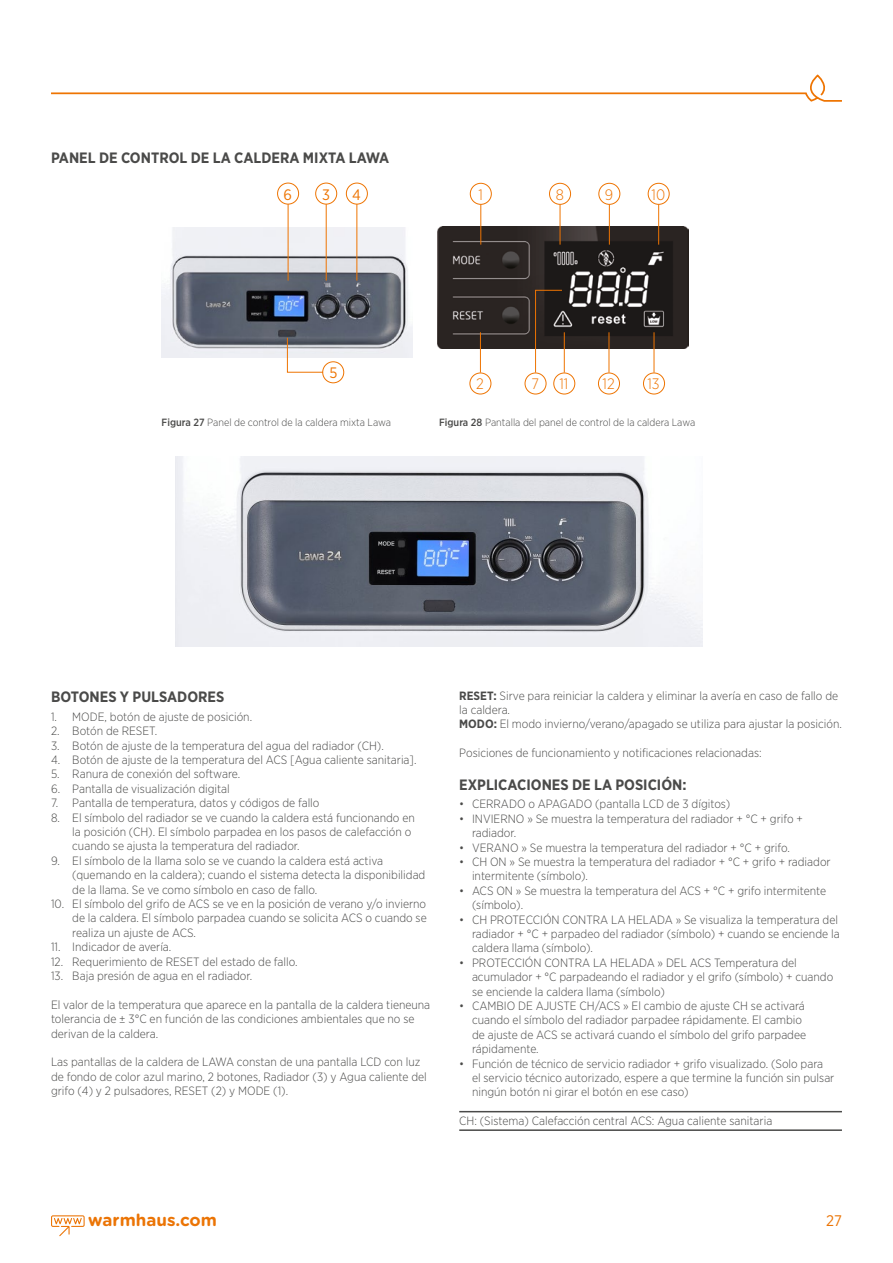
<style>
.page{position:relative;width:893px;height:1263px;background:#fff}
.page>*{position:absolute;margin:0;border:0;box-sizing:border-box;transform-origin:0 0}
.t1{font:700 16.95px "Gotham Rounded";color:#eb7405}
.t2{font:15.3px "Gotham Narrow";color:#eb7405}
.t3{font:300 15.15px "Gotham Narrow";color:#ee7402}
.t4{font:15.15px "Gotham Narrow";color:#ee7402}
.t5{font:700 15px "Gotham Narrow";color:#4a4a49}
.t6{font:300 12px/14.4px "Gotham Narrow";color:#4a4a49}
.t7{font:300 10.5px "Gotham Narrow";color:#4a4a49}
.s1{font-weight:500}
.s2{font-weight:700}
</style>
<div class="page">
<svg style="left:51px;top:76px;width:791px;height:26px"></svg>
<svg style="left:51px;top:1215px;width:34px;height:21px"></svg>
<div style="left:643px;top:373px;width:22px;height:21px;border:1px solid #ee7402;border-radius:50%"></div>
<img style="left:162px;top:228px;width:250px;height:130px">
<img style="left:438px;top:227px;width:251px;height:122px">
<div style="left:549px;top:183px;width:22px;height:22px;border:1px solid #ee7402;border-radius:50%"></div>
<div style="left:470px;top:183px;width:22px;height:22px;border:1px solid #ee7402;border-radius:50%"></div>
<div style="left:553px;top:373px;width:22px;height:21px;border:1px solid #ee7402;border-radius:50%"></div>
<div style="left:469px;top:373px;width:22px;height:21px;border:1px solid #ee7402;border-radius:50%"></div>
<div style="left:525px;top:373px;width:21px;height:21px;border:1px solid #ee7402;border-radius:50%"></div>
<div style="left:598px;top:373px;width:22px;height:21px;border:1px solid #ee7402;border-radius:50%"></div>
<div style="left:598px;top:183px;width:22px;height:22px;border:1px solid #ee7402;border-radius:50%"></div>
<div style="left:648px;top:183px;width:22px;height:22px;border:1px solid #ee7402;border-radius:50%"></div>
<hr style="left:560px;top:204px;width:1px;height:41px;background:#ee7402">
<hr style="left:480px;top:204px;width:1px;height:41px;background:#ee7402">
<div style="left:346px;top:183px;width:22px;height:21px;border:1px solid #ee7402;border-radius:50%"></div>
<hr style="left:356px;top:204px;width:1px;height:77px;background:#ee7402">
<div style="left:315px;top:183px;width:22px;height:21px;border:1px solid #ee7402;border-radius:50%"></div>
<hr style="left:326px;top:204px;width:1px;height:77px;background:#ee7402">
<div style="left:277px;top:183px;width:22px;height:21px;border:1px solid #ee7402;border-radius:50%"></div>
<hr style="left:288px;top:204px;width:1px;height:77px;background:#ee7402">
<div style="left:322px;top:361px;width:22px;height:22px;border:1px solid #ee7402;border-radius:50%"></div>
<svg style="left:287px;top:337px;width:37px;height:36px"></svg>
<hr style="left:564px;top:332px;width:1px;height:41px;background:#ee7402">
<hr style="left:480px;top:332px;width:1px;height:41px;background:#ee7402">
<svg style="left:535px;top:290px;width:28px;height:83px"></svg>
<hr style="left:609px;top:332px;width:1px;height:41px;background:#ee7402">
<hr style="left:654px;top:332px;width:1px;height:41px;background:#ee7402">
<hr style="left:609px;top:204px;width:1px;height:41px;background:#ee7402">
<hr style="left:658px;top:204px;width:1px;height:41px;background:#ee7402">
<hr style="left:459px;top:1111px;width:383px;height:1px;background:#4a4a49">
<hr style="left:459px;top:1129px;width:383px;height:2px;background:#4a4a49">
<img style="left:175px;top:456px;width:528px;height:190px">
<p class="t5" style="left:51px;top:148px;width:340px">PANEL DE CONTROL DE LA CALDERA MIXTA LAWA</p>
<p class="t4" style="left:283px;top:185px;width:10px">6</p>
<p class="t4" style="left:322px;top:185px;width:9px">3</p>
<p class="t4" style="left:352px;top:185px;width:10px">4</p>
<p class="t3" style="left:605px;top:185px;width:10px">9</p>
<p class="t3" style="left:652px;top:185px;width:15px">10</p>
<p class="t3" style="left:479px;top:185px;width:6px">1</p>
<p class="t3" style="left:556px;top:185px;width:10px">8</p>
<p class="t4" style="left:329px;top:363px;width:9px">5</p>
<p class="t3" style="left:476px;top:375px;width:9px">2</p>
<p class="t3" style="left:531px;top:375px;width:9px">7</p>
<p class="t3" style="left:559px;top:375px;width:10px">11</p>
<p class="t3" style="left:602px;top:375px;width:14px">12</p>
<p class="t3" style="left:647px;top:375px;width:14px">13</p>
<p class="t7" style="left:162px;top:416px;width:231px"><span class="s1">Figura 27</span> Panel de control de la caldera mixta Lawa</p>
<p class="t7" style="left:439px;top:416px;width:258px"><span class="s1">Figura 28</span> Pantalla del panel de control de la caldera Lawa</p>
<p class="t5" style="left:51px;top:687px;width:175px">BOTONES Y PULSADORES</p>
<p class="t6" style="left:51px;top:709px;width:203px">1. MODE, botón de ajuste de posición.</p>
<p class="t6" style="left:51px;top:723px;width:108px">2. Botón de RESET.</p>
<p class="t6" style="left:51px;top:738px;width:334px">3. Botón de ajuste de la temperatura del agua del radiador (CH).</p>
<p class="t6" style="left:51px;top:752px;width:367px">4. Botón de ajuste de la temperatura del ACS [Agua caliente sanitaria].</p>
<p class="t6" style="left:51px;top:767px;width:191px">5. Ranura de conexión del software.</p>
<p class="t6" style="left:51px;top:781px;width:180px">6. Pantalla de visualización digital</p>
<p class="t6" style="left:51px;top:795px;width:270px">7. Pantalla de temperatura, datos y códigos de fallo</p>
<p class="t6" style="left:72px;top:810px;width:344px;text-indent:-21px">8. El símbolo del radiador se ve cuando la caldera está funcionando en la posición (CH). El símbolo parpadea en los pasos de calefacción o cuando se ajusta la temperatura del radiador.</p>
<p class="t6" style="left:72px;top:853px;width:355px;text-indent:-21px">9. El símbolo de la llama solo se ve cuando la caldera está activa (quemando en la caldera); cuando el sistema detecta la disponibilidad de la llama. Se ve como símbolo en caso de fallo.</p>
<p class="t6" style="left:72px;top:896px;width:356px;text-align:justify;text-indent:-21px">10. El símbolo del grifo de ACS se ve en la posición de verano y/o invierno de la caldera. El símbolo parpadea cuando se solicita ACS o cuando se realiza un ajuste de ACS.</p>
<p class="t6" style="left:51px;top:939px;width:122px">11. Indicador de avería.</p>
<p class="t6" style="left:51px;top:954px;width:248px">12. Requerimiento de RESET del estado de fallo.</p>
<p class="t6" style="left:51px;top:968px;width:203px">13. Baja presión de agua en el radiador.</p>
<p class="t6" style="left:51px;top:997px;width:381px">El valor de la temperatura que aparece en la pantalla de la caldera tieneuna tolerancia de ± 3°C en función de las condiciones ambientales que no se derivan de la caldera.</p>
<p class="t6" style="left:51px;top:1055px;width:377px">Las pantallas de la caldera de LAWA constan de una pantalla LCD con luz de fondo de color azul marino, 2 botones, Radiador (3) y Agua caliente del grifo (4) y 2 pulsadores, RESET (2) y MODE (1).</p>
<p class="t6" style="left:459px;top:688px;width:384px"><span class="s2">RESET:</span> Sirve para reiniciar la caldera y eliminar la avería en caso de fallo de la caldera.<br><span class="s2">MODO:</span> El modo invierno/verano/apagado se utiliza para ajustar la posición.</p>
<p class="t6" style="left:459px;top:745px;width:304px">Posiciones de funcionamiento y notificaciones relacionadas:</p>
<p class="t5" style="left:459px;top:775px;width:229px">EXPLICACIONES DE LA POSICIÓN:</p>
<p class="t6" style="left:459px;top:797px;width:272px">• CERRADO o APAGADO (pantalla LCD de 3 dígitos)</p>
<p class="t6" style="left:472px;top:811px;width:332px;text-indent:-13px">• INVIERNO » Se muestra la temperatura del radiador + °C + grifo + radiador.</p>
<p class="t6" style="left:459px;top:840px;width:332px">• VERANO » Se muestra la temperatura del radiador + °C + grifo.</p>
<p class="t6" style="left:472px;top:854px;width:360px;text-indent:-13px">• CH ON » Se muestra la temperatura del radiador + °C + grifo + radiador intermitente (símbolo).</p>
<p class="t6" style="left:472px;top:883px;width:356px;text-indent:-13px">• ACS ON » Se muestra la temperatura del ACS + °C + grifo intermitente (símbolo).</p>
<p class="t6" style="left:472px;top:912px;width:369px;text-indent:-13px">• CH PROTECCIÓN CONTRA LA HELADA » Se visualiza la temperatura del radiador + °C + parpadeo del radiador (símbolo) + cuando se enciende la caldera llama (símbolo).</p>
<p class="t6" style="left:472px;top:955px;width:363px;text-indent:-13px">• PROTECCIÓN CONTRA LA HELADA » DEL ACS Temperatura del acumulador + °C parpadeando el radiador y el grifo (símbolo) + cuando se enciende la caldera llama (símbolo)</p>
<p class="t6" style="left:472px;top:998px;width:336px;text-indent:-13px">• CAMBIO DE AJUSTE CH/ACS » El cambio de ajuste CH se activará cuando el símbolo del radiador parpadee rápidamente. El cambio de ajuste de ACS se activará cuando el símbolo del grifo parpadee rápidamente.</p>
<p class="t6" style="left:472px;top:1056px;width:364px;text-indent:-13px">• Función de técnico de servicio radiador + grifo visualizado. (Solo para el servicio técnico autorizado, espere a que termine la función sin pulsar ningún botón ni girar el botón en ese caso)</p>
<p class="t6" style="left:459px;top:1113px;width:315px">CH: (Sistema) Calefacción central ACS: Agua caliente sanitaria</p>
<h1 class="t1" style="left:88px;top:1207px;width:130px">warmhaus.com</h1>
<p class="t2" style="left:826px;top:1211px;width:17px">27</p>
</div>
